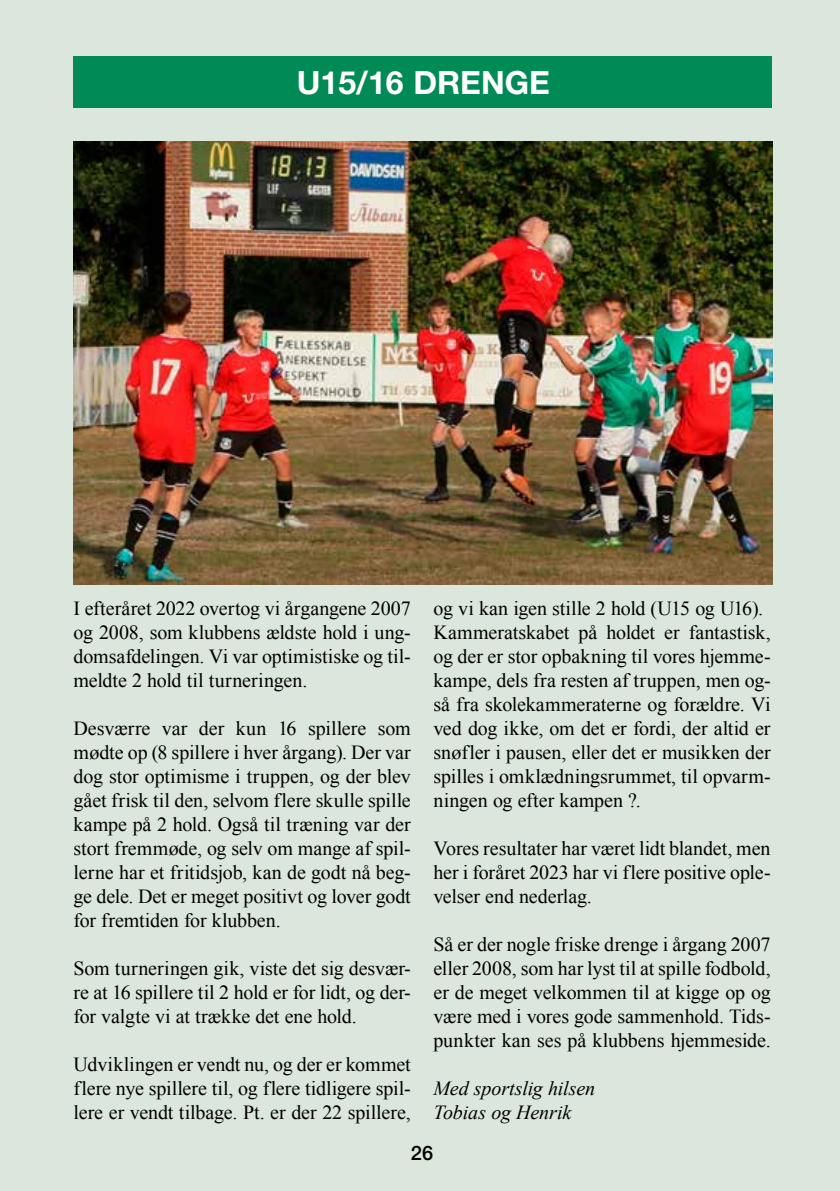
<style>
.page{position:relative;width:840px;height:1191px;background:#fff}
.page>*{position:absolute;margin:0;border:0;box-sizing:border-box;transform-origin:0 0}
.t1{font:700 32px "Helvetica Neue LT Std";color:#fff}
.t2{font:20px/24px "Times New Roman";letter-spacing:-.005em;color:#000;text-align:justify}
.t3{font:italic 20px/24px "Times New Roman";letter-spacing:-.005em;color:#000}
.t4{font:500 20px "Helvetica Neue LT Std";color:#000}
</style>
<div class="page">
<div style="left:0;top:0;width:839px;height:1191px;background:#dbe6dc"></div>
<div style="left:73px;top:57px;width:698px;height:51px;background:#008a56"></div>
<img style="left:74px;top:142px;width:698px;height:442px">
<h1 class="t1" style="left:296px;top:63px;width:254px">U15/16 DRENGE</h1>
<p class="t2" style="left:73px;top:595px;width:338px">I efteråret 2022 overtog vi årgangene 2007 og 2008, som klubbens ældste hold i ung&shy;domsafdelingen. Vi var optimistiske og til&shy;meldte 2 hold til turneringen.</p>
<p class="t2" style="left:73px;top:715px;width:338px">Desværre var der kun 16 spillere som mødte op (8 spillere i hver årgang). Der var dog stor optimisme i truppen, og der blev gået frisk til den, selvom flere skulle spille kampe på 2 hold. Også til træning var der stort fremmøde, og selv om mange af spil&shy;lerne har et fritidsjob, kan de godt nå beg&shy;ge dele. Det er meget positivt og lover godt for fremtiden for klubben.</p>
<p class="t2" style="left:73px;top:955px;width:338px">Som turneringen gik, viste det sig desvær&shy;re at 16 spillere til 2 hold er for lidt, og der&shy;for valgte vi at trække det ene hold.</p>
<p class="t2" style="left:73px;top:1051px;width:338px">Udviklingen er vendt nu, og der er kommet flere nye spillere til, og flere tidligere spil&shy;lere er vendt tilbage. Pt. er der 22 spillere,</p>
<p class="t2" style="left:433px;top:595px;width:338px;text-align:left">og vi kan igen stille 2 hold (U15 og U16).<br>Kammeratskabet på holdet er fantastisk, og der er stor opbakning til vores hjemme&shy;kampe, dels fra resten af truppen, men og&shy;så fra skolekammeraterne og forældre. Vi ved dog ikke, om det er fordi, der altid er snøfler i pausen, eller det er musikken der spilles i omklædningsrummet, til opvarm&shy;ningen og efter kampen ?.</p>
<p class="t2" style="left:433px;top:835px;width:338px">Vores resultater har været lidt blandet, men her i foråret 2023 har vi flere positive ople&shy;velser end nederlag.</p>
<p class="t2" style="left:433px;top:931px;width:338px">Så er der nogle friske drenge i årgang 2007 eller 2008, som har lyst til at spille fodbold, er de meget velkommen til at kigge op og være med i vores gode sammenhold. Tids&shy;punkter kan ses på klubbens hjemmeside.</p>
<p class="t3" style="left:433px;top:1075px;width:163px">Med sportslig hilsen<br>Tobias og Henrik</p>
<p class="t4" style="left:411px;top:1141px;width:24px">26</p>
</div>
